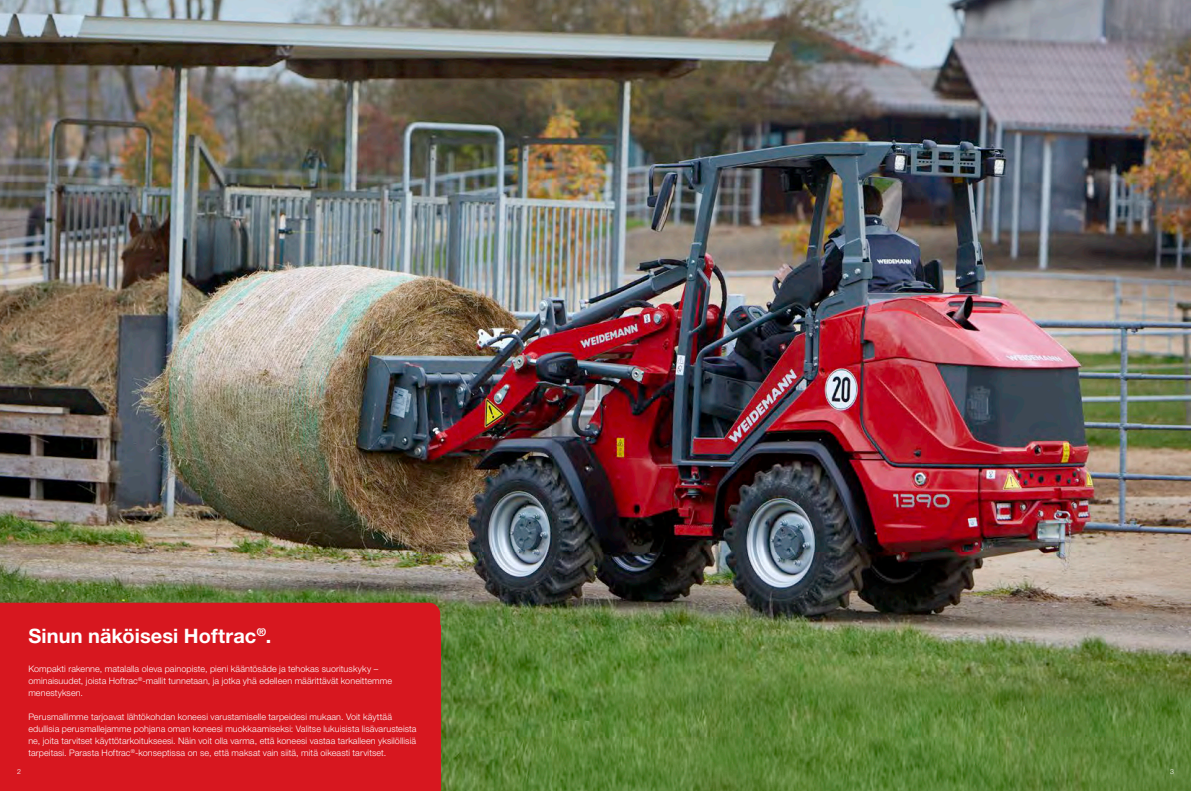
<style>
.page{position:relative;width:1191px;height:791px;background:#fff}
.page>*{position:absolute;margin:0;border:0;box-sizing:border-box;transform-origin:0 0}
.t1{font:700 20px "Helvetica Neue LTW1 G";letter-spacing:.005em;color:#fff}
.t2{font:300 9px/12px "Helvetica Neue LTW1 G";letter-spacing:.01em;color:#fff}
.t3{font:300 7px "Helvetica Neue LTW1 G";color:#fff}
</style>
<div class="page">
<img style="left:0;top:0;width:1191px;height:791px">
<div style="left:0;top:626px;width:440px;height:165px;background:#d7171f"></div>
<div style="left:0;top:603px;width:440px;height:23px;background:#d7171f"></div>
<h1 class="t1" style="left:28px;top:624px;width:244px">Sinun näköisesi Hoftrac<sup>®</sup>.</h1>
<p class="t2" style="left:28px;top:663px;width:365px">Kompakti rakenne, matalalla oleva painopiste, pieni kääntösäde ja tehokas suorituskyky – ominaisuudet, joista Hoftrac<sup>®</sup>-mallit tunnetaan, ja jotka yhä edelleen määrittävät koneittemme menestyksen.</p>
<p class="t2" style="left:28px;top:711px;width:390px">Perusmallimme tarjoavat lähtökohdan koneesi varustamiselle tarpeidesi mukaan. Voit käyttää edullisia perusmallejamme pohjana oman koneesi muokkaamiseksi: Valitse lukuisista lisävarusteista ne, joita tarvitset käyttötarkoitukseesi. Näin voit olla varma, että koneesi vastaa tarkalleen yksilöllisiä tarpeitasi. Parasta Hoftrac<sup>®</sup>-konseptissa on se, että maksat vain siitä, mitä oikeasti tarvitset.</p>
<p class="t3" style="left:17px;top:767px;width:5px">2</p>
<p class="t3" style="left:1170px;top:767px;width:5px">3</p>
</div>
